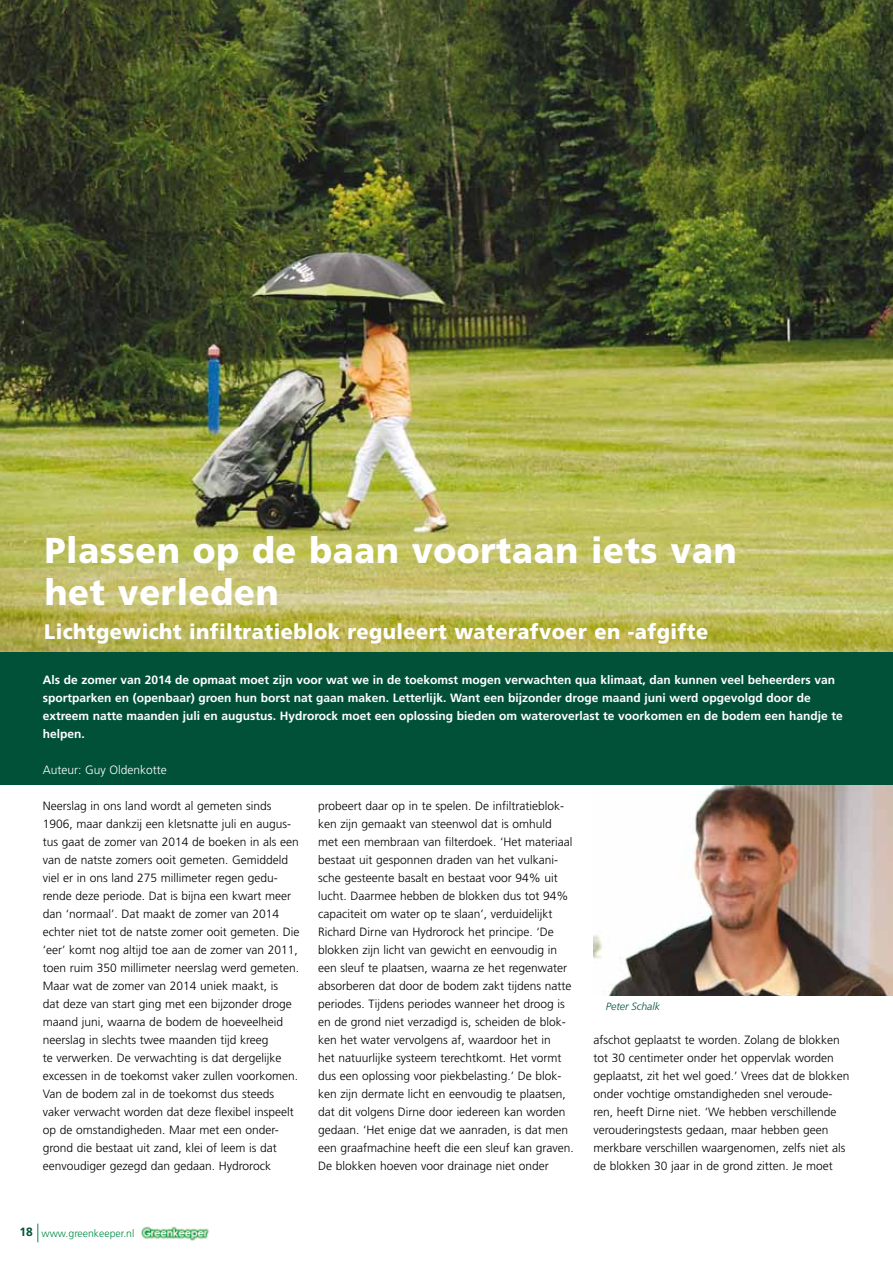
<style>
.page{position:relative;width:893px;height:1263px;background:#fff}
.page>*{position:absolute;margin:0;border:0;box-sizing:border-box;transform-origin:0 0}
.t1{font:900 36px/42px "Frutiger";letter-spacing:.02em;color:#fff;scale:.95 1}
.t2{font:900 21px "Frutiger";letter-spacing:.02em;color:#fff;scale:.95 1}
.t3{font:300 12px/18px "Frutiger";color:#000}
.t4{font:700 12px/18px "Frutiger";color:#fff}
.t5{font:300 12px "Frutiger";color:#fff}
.t6{font:300 10.5px "Frutiger";color:#008b45}
.t7{font:italic 300 10.5px "Frutiger";color:#00523c}
.s1{font-weight:700;font-size:12px;color:#00523c}
</style>
<div class="page">
<img style="left:141px;top:1226px;width:68px;height:15px">
<svg style="left:38px;top:1223px;width:1px;height:19px"></svg>
<img style="left:0;top:0;width:893px;height:652px">
<img style="left:593px;top:785px;width:300px;height:211px">
<div style="left:0;top:652px;width:893px;height:133px;background:#005138"></div>
<h1 class="t1" style="left:45px;top:529px;width:730px">Plassen op de baan voortaan iets van het verleden</h1>
<h2 class="t2" style="left:44px;top:619px;width:700px">Lichtgewicht infiltratieblok reguleert waterafvoer en -afgifte</h2>
<p class="t4" style="left:43px;top:671px;width:802px">Als de zomer van 2014 de opmaat moet zijn voor wat we in de toekomst mogen verwachten qua klimaat, dan kunnen veel beheerders van sportparken en (openbaar) groen hun borst nat gaan maken. Letterlijk. Want een bijzonder droge maand juni werd opgevolgd door de extreem natte maanden juli en augustus. Hydrorock moet een oplossing bieden om wateroverlast te voorkomen en de bodem een handje te helpen.</p>
<p class="t5" style="left:43px;top:763px;width:126px">Auteur: Guy Oldenkotte</p>
<p class="t3" style="left:43px;top:797px;width:258px">Neerslag in ons land wordt al gemeten sinds 1906, maar dankzij een kletsnatte juli en augus&shy;tus gaat de zomer van 2014 de boeken in als een van de natste zomers ooit gemeten. Gemiddeld viel er in ons land 275 millimeter regen gedu&shy;rende deze periode. Dat is bijna een kwart meer dan ‘normaal’. Dat maakt de zomer van 2014 echter niet tot de natste zomer ooit gemeten. Die ‘eer’ komt nog altijd toe aan de zomer van 2011, toen ruim 350 millimeter neerslag werd gemeten.<br>Maar wat de zomer van 2014 uniek maakt, is<br>dat deze van start ging met een bijzonder droge maand juni, waarna de bodem de hoeveelheid neerslag in slechts twee maanden tijd kreeg<br>te verwerken. De verwachting is dat dergelijke excessen in de toekomst vaker zullen voorkomen.<br>Van de bodem zal in de toekomst dus steeds vaker verwacht worden dat deze flexibel inspeelt op de omstandigheden. Maar met een onder&shy;grond die bestaat uit zand, klei of leem is dat eenvoudiger gezegd dan gedaan. Hydrorock</p>
<p class="t3" style="left:318px;top:797px;width:257px">probeert daar op in te spelen. De infiltratieblok&shy;ken zijn gemaakt van steenwol dat is omhuld met een membraan van filterdoek. ‘Het materiaal bestaat uit gesponnen draden van het vulkani&shy;sche gesteente basalt en bestaat voor 94% uit lucht. Daarmee hebben de blokken dus tot 94% capaciteit om water op te slaan’, verduidelijkt Richard Dirne van Hydrorock het principe. ‘De blokken zijn licht van gewicht en eenvoudig in een sleuf te plaatsen, waarna ze het regenwater absorberen dat door de bodem zakt tijdens natte periodes. Tijdens periodes wanneer het droog is en de grond niet verzadigd is, scheiden de blok&shy;ken het water vervolgens af, waardoor het in<br>het natuurlijke systeem terechtkomt. Het vormt dus een oplossing voor piekbelasting.’ De blok&shy;ken zijn dermate licht en eenvoudig te plaatsen, dat dit volgens Dirne door iedereen kan worden gedaan. ‘Het enige dat we aanraden, is dat men een graafmachine heeft die een sleuf kan graven.<br>De blokken hoeven voor drainage niet onder</p>
<p class="t7" style="left:606px;top:1000px;width:56px">Peter Schalk</p>
<p class="t3" style="left:593px;top:1031px;width:258px">afschot geplaatst te worden. Zolang de blokken tot 30 centimeter onder het oppervlak worden geplaatst, zit het wel goed.’ Vrees dat de blokken onder vochtige omstandigheden snel veroude&shy;ren, heeft Dirne niet. ‘We hebben verschillende verouderingstests gedaan, maar hebben geen merkbare verschillen waargenomen, zelfs niet als de blokken 30 jaar in de grond zitten. Je moet</p>
<p class="t6" style="left:20px;top:1227px;width:116px"><span class="s1">18</span> www.greenkeeper.nl</p>
</div>
